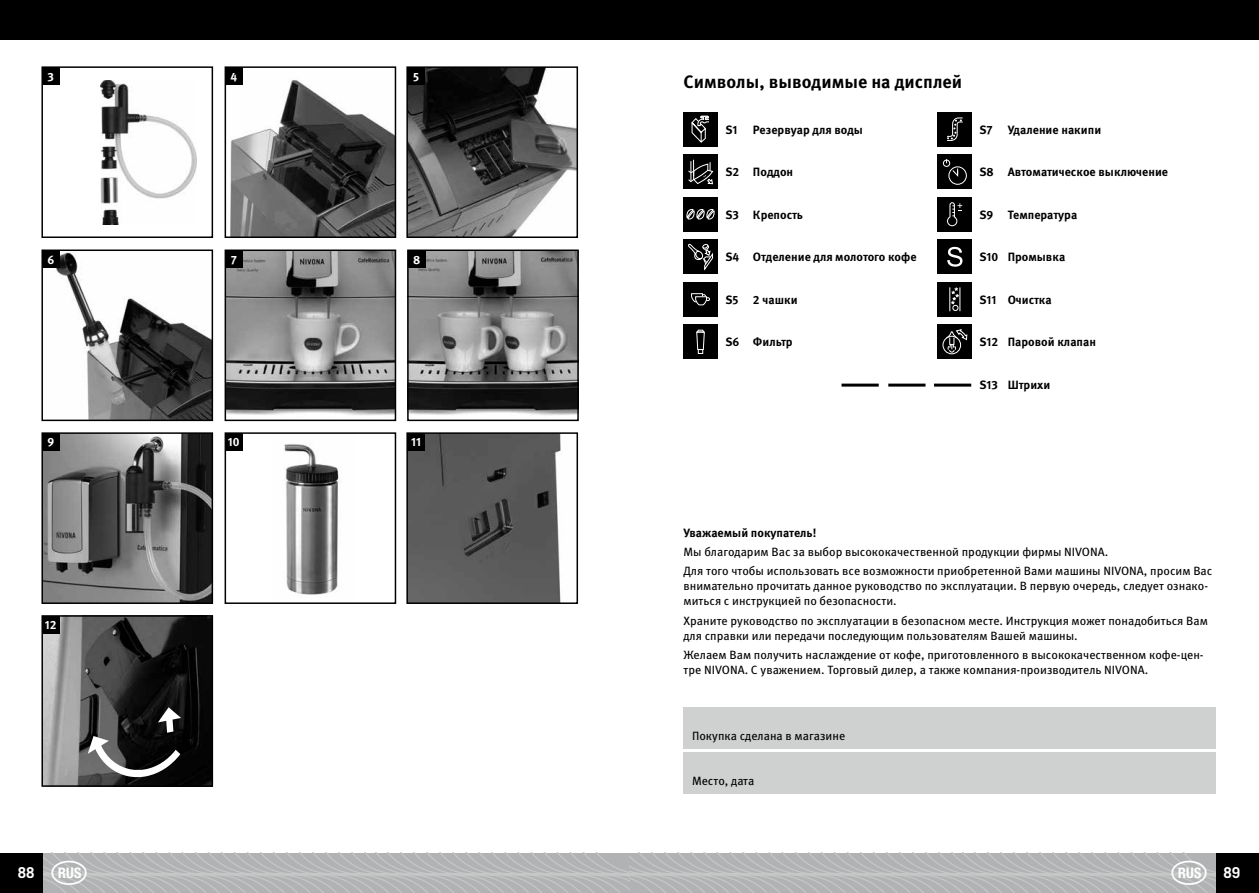
<style>
.page{position:relative;width:1259px;height:893px;background:#fff}
.page>*{position:absolute;margin:0;border:0;box-sizing:border-box;transform-origin:0 0}
.t1{font:700 18px "Meta Pro";color:#000}
.t2{font:700 15px "Trade Gothic LT Std";color:#fff}
.t3{font:12px/15px "Meta Pro";color:#000}
.t4{font:700 12px "Meta Pro";color:#000}
.t5{font:700 12px "Meta Pro";color:#fff}
</style>
<div class="page">
<img style="left:230px;top:69px;width:163px;height:166px">
<div style="left:225px;top:66px;width:171px;height:172px;border:2px solid #000"></div>
<img style="left:228px;top:252px;width:165px;height:163px">
<div style="left:225px;top:249px;width:171px;height:172px;border:2px solid #000"></div>
<img style="left:284px;top:444px;width:55px;height:151px">
<div style="left:225px;top:432px;width:171px;height:172px;border:2px solid #000"></div>
<img style="left:55px;top:252px;width:155px;height:166px">
<div style="left:41px;top:249px;width:172px;height:172px;border:2px solid #000"></div>
<img style="left:44px;top:435px;width:166px;height:166px">
<div style="left:41px;top:432px;width:172px;height:172px;border:2px solid #000"></div>
<img style="left:44px;top:618px;width:166px;height:166px">
<div style="left:41px;top:615px;width:172px;height:172px;border:2px solid #000"></div>
<img style="left:100px;top:81px;width:97px;height:144px">
<div style="left:41px;top:66px;width:172px;height:172px;border:2px solid #000"></div>
<img style="left:409px;top:69px;width:166px;height:166px">
<div style="left:406px;top:66px;width:172px;height:172px;border:2px solid #000"></div>
<img style="left:410px;top:252px;width:166px;height:164px">
<div style="left:407px;top:249px;width:172px;height:172px;border:2px solid #000"></div>
<img style="left:409px;top:435px;width:152px;height:166px">
<div style="left:406px;top:432px;width:172px;height:172px;border:2px solid #000"></div>
<svg style="left:88px;top:707px;width:93px;height:70px;background:#474747"></svg>
<div style="left:225px;top:68px;width:17px;height:17px;background:#000"></div>
<div style="left:225px;top:251px;width:17px;height:17px;background:#000"></div>
<div style="left:225px;top:433px;width:17px;height:17px;background:#000"></div>
<div style="left:407px;top:68px;width:17px;height:17px;background:#000"></div>
<div style="left:408px;top:251px;width:17px;height:17px;background:#000"></div>
<div style="left:407px;top:433px;width:17px;height:17px;background:#000"></div>
<div style="left:42px;top:251px;width:17px;height:17px;background:#000"></div>
<div style="left:42px;top:433px;width:17px;height:17px;background:#000"></div>
<div style="left:42px;top:616px;width:17px;height:17px;background:#000"></div>
<div style="left:42px;top:67px;width:17px;height:17px;background:#000"></div>
<div style="left:683px;top:112px;width:34px;height:34px;background:#000"></div>
<svg style="left:691px;top:116px;width:18px;height:27px"></svg>
<div style="left:938px;top:112px;width:34px;height:34px;background:#000"></div>
<svg style="left:947px;top:117px;width:16px;height:24px"></svg>
<div style="left:683px;top:155px;width:34px;height:34px;background:#000"></div>
<svg style="left:688px;top:160px;width:25px;height:25px"></svg>
<div style="left:938px;top:155px;width:34px;height:34px;background:#000"></div>
<div style="left:948px;top:166px;width:18px;height:19px;border:1px solid #fff;border-radius:50%"></div>
<div style="left:943px;top:160px;width:7px;height:7px;border:1px solid #fff;border-radius:50%"></div>
<svg style="left:946px;top:159px;width:12px;height:19px"></svg>
<div style="left:683px;top:197px;width:34px;height:34px;background:#000"></div>
<svg style="left:686px;top:209px;width:29px;height:11px"></svg>
<div style="left:938px;top:197px;width:34px;height:34px;background:#000"></div>
<svg style="left:947px;top:202px;width:15px;height:24px"></svg>
<div style="left:683px;top:240px;width:34px;height:34px;background:#000"></div>
<svg style="left:688px;top:243px;width:25px;height:27px"></svg>
<div style="left:938px;top:240px;width:34px;height:34px;background:#000"></div>
<svg style="left:947px;top:247px;width:15px;height:20px"></svg>
<div style="left:683px;top:282px;width:34px;height:34px;background:#000"></div>
<svg style="left:691px;top:293px;width:19px;height:13px"></svg>
<div style="left:938px;top:282px;width:34px;height:34px;background:#000"></div>
<svg style="left:949px;top:287px;width:11px;height:24px"></svg>
<div style="left:683px;top:325px;width:34px;height:34px;background:#000"></div>
<svg style="left:696px;top:329px;width:9px;height:25px"></svg>
<div style="left:938px;top:325px;width:34px;height:34px;background:#000"></div>
<div style="left:942px;top:336px;width:19px;height:18px;border:1px solid #fff;border-radius:50%"></div>
<svg style="left:945px;top:329px;width:22px;height:24px"></svg>
<hr style="left:888px;top:384px;width:37px;height:3px;background:#000">
<hr style="left:841px;top:384px;width:37px;height:3px;background:#000">
<hr style="left:934px;top:384px;width:37px;height:3px;background:#000">
<div style="left:0;top:0;width:1258px;height:40px;background:#000"></div>
<div style="left:1216px;top:853px;width:42px;height:40px;background:#000"></div>
<div style="left:0;top:853px;width:42px;height:40px;background:#000"></div>
<div style="left:683px;top:707px;width:533px;height:41px;background:#cfd0d0"></div>
<div style="left:683px;top:753px;width:533px;height:41px;background:#cfd0d0"></div>
<svg style="left:42px;top:853px;width:1174px;height:40px;background:#b5b6b7"></svg>
<p class="t5" style="left:48px;top:69px;width:8px">3</p>
<p class="t5" style="left:230px;top:69px;width:8px">4</p>
<p class="t5" style="left:413px;top:69px;width:7px">5</p>
<h1 class="t1" style="left:683px;top:70px;width:280px">Символы, выводимые на дисплей</h1>
<p class="t5" style="left:47px;top:252px;width:8px">6</p>
<p class="t5" style="left:231px;top:252px;width:8px">7</p>
<p class="t5" style="left:413px;top:252px;width:9px">8</p>
<p class="t4" style="left:725px;top:122px;width:14px">S1</p>
<p class="t4" style="left:753px;top:122px;width:111px">Резервуар для воды</p>
<p class="t4" style="left:979px;top:122px;width:15px">S7</p>
<p class="t4" style="left:1007px;top:122px;width:95px">Удаление накипи</p>
<p class="t4" style="left:725px;top:164px;width:69px">S2 Поддон</p>
<p class="t4" style="left:979px;top:164px;width:190px">S8 Автоматическое выключение</p>
<p class="t4" style="left:725px;top:207px;width:79px">S3 Крепость</p>
<p class="t4" style="left:979px;top:207px;width:99px">S9 Температура</p>
<p class="t4" style="left:725px;top:250px;width:193px">S4 Отделение для молотого кофе</p>
<p class="t4" style="left:979px;top:250px;width:87px">S10 Промывка</p>
<p class="t4" style="left:725px;top:292px;width:74px">S5 2 чашки</p>
<p class="t4" style="left:979px;top:292px;width:74px">S11 Очистка</p>
<p class="t4" style="left:725px;top:335px;width:69px">S6 Фильтр</p>
<p class="t4" style="left:979px;top:335px;width:118px">S12 Паровой клапан</p>
<p class="t4" style="left:979px;top:377px;width:72px">S13 Штрихи</p>
<p class="t5" style="left:47px;top:435px;width:8px">9</p>
<p class="t5" style="left:228px;top:435px;width:13px">10</p>
<p class="t5" style="left:411px;top:435px;width:12px">11</p>
<p class="t5" style="left:45px;top:617px;width:13px">12</p>
<p class="t4" style="left:683px;top:525px;width:134px">Уважаемый покупатель!</p>
<p class="t3" style="left:683px;top:542px;width:530px;line-height:19.2px">Мы благодарим Вас за выбор высококачественной продукции фирмы NIVONA.<br>Для того чтобы использовать все возможности приобретенной Вами машины NIVONA, просим Вас</p>
<p class="t3" style="left:683px;top:579px;width:526px">внимательно прочитать данное руководство по эксплуатации. В первую очередь, следует ознако&shy;миться с инструкцией по безопасности.</p>
<p class="t3" style="left:683px;top:613px;width:526px">Храните руководство по эксплуатации в безопасном месте. Инструкция может понадобиться Вам для справки или передачи последующим пользователям Вашей машины.</p>
<p class="t3" style="left:683px;top:647px;width:521px">Желаем Вам получить наслаждение от кофе, приготовленного в высококачественном кофе-цен&shy;тре NIVONA. С уважением. Торговый дилер, а также компания-производитель NIVONA.</p>
<p class="t3" style="left:692px;top:728px;width:155px">Покупка сделана в магазине</p>
<p class="t3" style="left:692px;top:774px;width:64px">Место, дата</p>
<p class="t2" style="left:18px;top:863px;width:18px">88</p>
<p class="t2" style="left:1223px;top:863px;width:18px">89</p>
</div>
